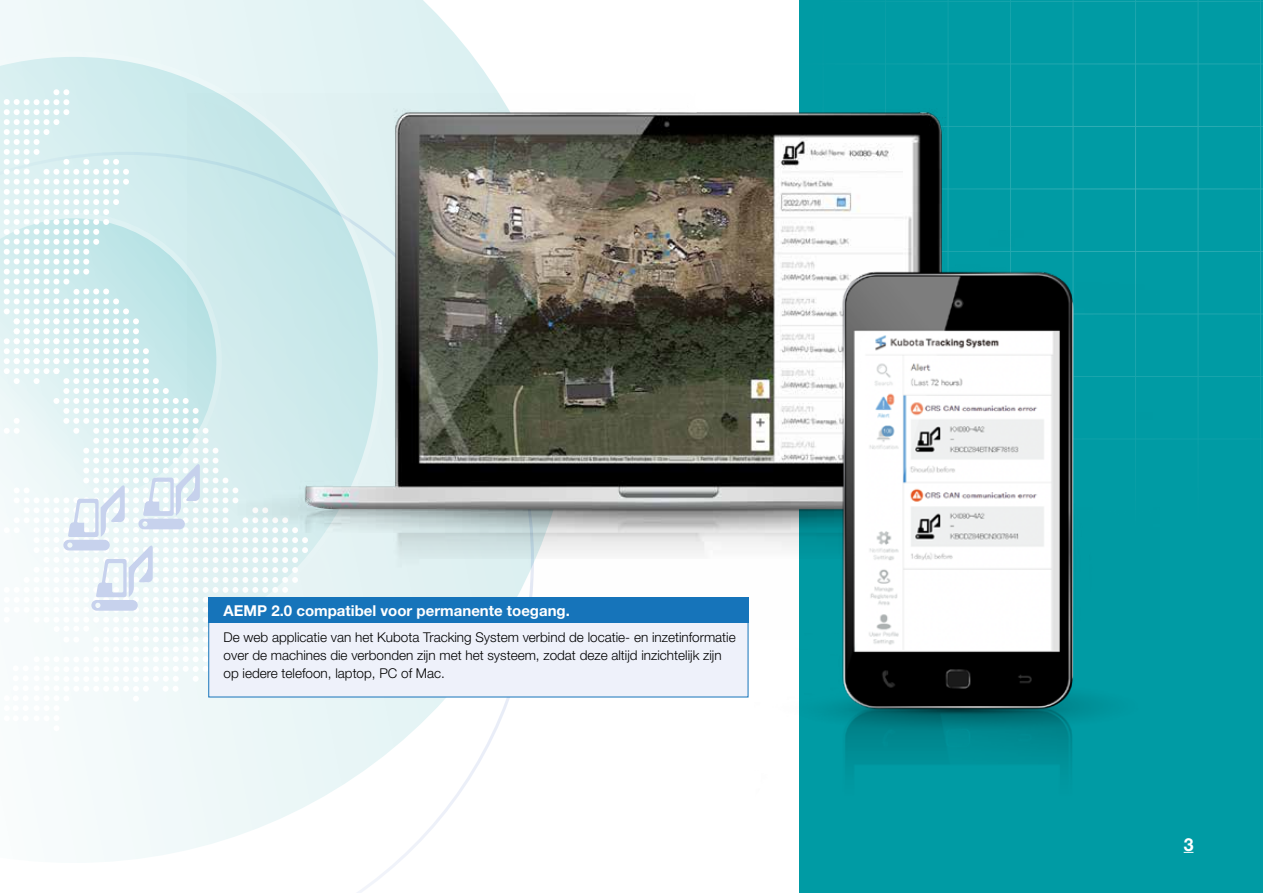
<style>
.page{position:relative;width:1263px;height:893px;background:#fff}
.page>*{position:absolute;margin:0;border:0;box-sizing:border-box;transform-origin:0 0}
.t1{font:700 18px "Helvetica Neue LT Std";color:#fff}
.t2{font:700 15px "Helvetica Neue LT Std";color:#fff}
.t3{font:300 13.5px/18px "Helvetica Neue LT Std";color:#000}
</style>
<div class="page">
<svg style="left:0;top:0;width:581px;height:868px"></svg>
<svg style="left:0;top:51px;width:383px;height:619px;background:#e0f2f3"></svg>
<svg style="left:4px;top:89px;width:304px;height:642px"></svg>
<div style="left:799px;top:0;width:464px;height:893px;background:#009ba4"></div>
<hr style="left:573px;top:0;width:1px;height:526px;background:#fff">
<hr style="left:823px;top:0;width:1px;height:526px;background:#fff">
<hr style="left:885px;top:0;width:1px;height:526px;background:#fff">
<hr style="left:948px;top:0;width:1px;height:526px;background:#fff">
<hr style="left:1010px;top:0;width:1px;height:526px;background:#fff">
<hr style="left:1073px;top:0;width:1px;height:526px;background:#fff">
<hr style="left:1135px;top:0;width:1px;height:526px;background:#fff">
<hr style="left:1198px;top:0;width:1px;height:526px;background:#fff">
<hr style="left:1260px;top:0;width:1px;height:526px;background:#fff">
<hr style="left:574px;top:439px;width:689px;height:1px;background:#fff">
<hr style="left:574px;top:376px;width:689px;height:1px;background:#fff">
<hr style="left:574px;top:314px;width:689px;height:1px;background:#fff">
<hr style="left:574px;top:251px;width:689px;height:1px;background:#fff">
<hr style="left:574px;top:189px;width:689px;height:1px;background:#fff">
<hr style="left:574px;top:126px;width:689px;height:1px;background:#fff">
<hr style="left:574px;top:64px;width:689px;height:1px;background:#fff">
<hr style="left:574px;top:1px;width:689px;height:1px;background:#fff">
<img style="left:188px;top:94px;width:971px;height:545px">
<img style="left:755px;top:185px;width:491px;height:579px">
<div style="left:208px;top:597px;width:540px;height:100px;background:#eef1fa"></div>
<div style="left:208px;top:597px;width:540px;height:26px;background:#1674ba"></div>
<p class="t2" style="left:224px;top:601px;width:348px">AEMP 2.0 compatibel voor permanente toegang.</p>
<p class="t3" style="left:224px;top:628px;width:514px">De web applicatie van het Kubota Tracking System verbind de locatie- en inzetinformatie over de machines die verbonden zijn met het systeem, zodat deze altijd inzichtelijk zijn op iedere telefoon, laptop, PC of Mac.</p>
<h1 class="t1" style="left:1184px;top:833px;width:11px">3</h1>
</div>
